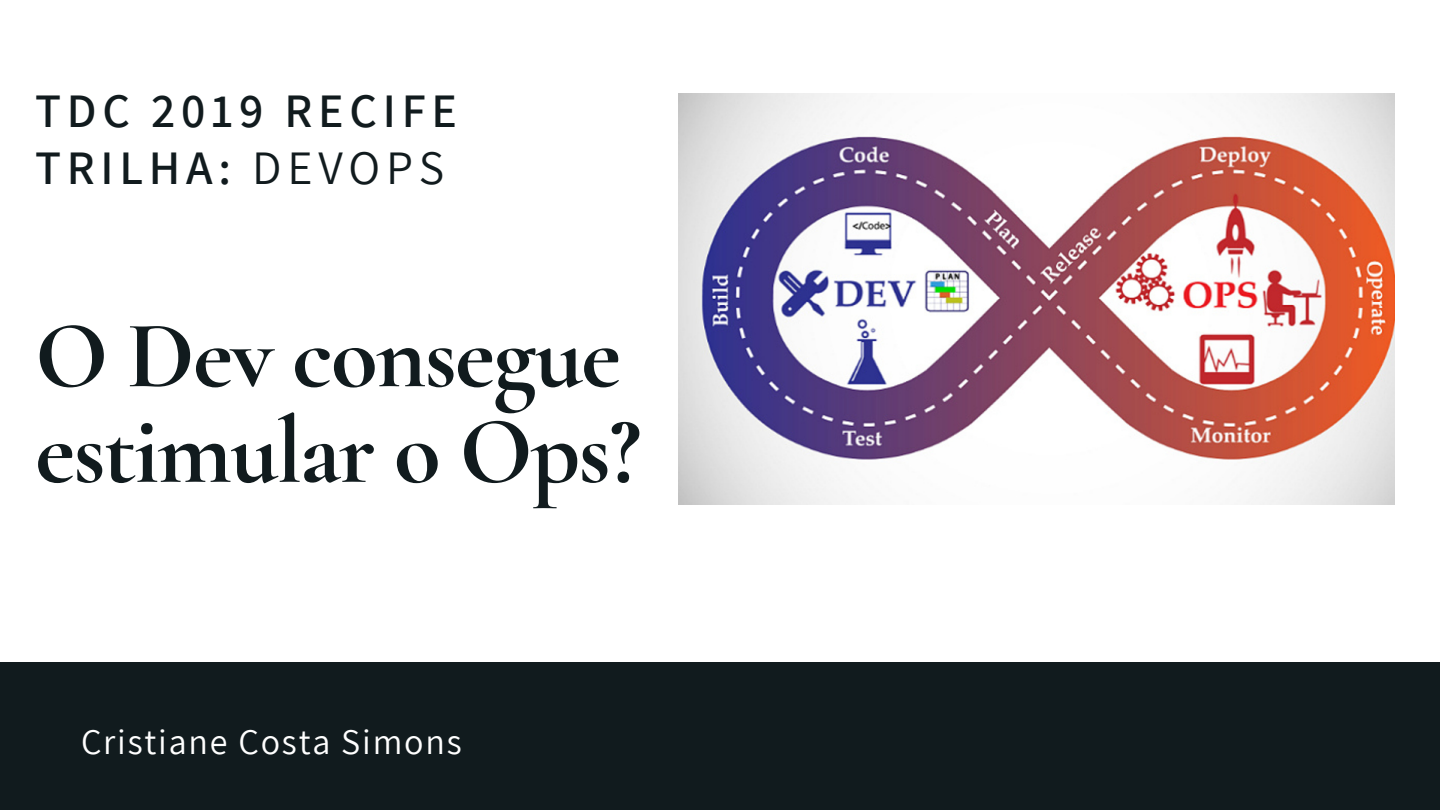
<style>
.page{position:relative;width:1440px;height:810px;background:#fff}
.page>*{position:absolute;margin:0;border:0;box-sizing:border-box;transform-origin:0 0}
.t1{font:700 96px/95.6px "Cormorant Garamond";letter-spacing:-.02em;color:#111b1e}
.t2{font:600 48px/57px "Assistant";letter-spacing:.12em;color:#111b1e}
.t3{font:36px "Assistant";letter-spacing:.05em;color:#fff}
.s1{font-weight:400}
</style>
<div class="page">
<div style="left:0;top:662px;width:1440px;height:148px;background:#111b1e"></div>
<img style="left:679px;top:93px;width:715px;height:411px">
<p class="t2" style="left:35px;top:81px;width:424px">TDC 2019 RECIFE<br>TRILHA: <span class="s1">DEVOPS</span></p>
<h1 class="t1" style="left:35px;top:308px;width:608px">O Dev consegue estimular o Ops?</h1>
<p class="t3" style="left:81px;top:717px;width:382px">Cristiane Costa Simons</p>
</div>
